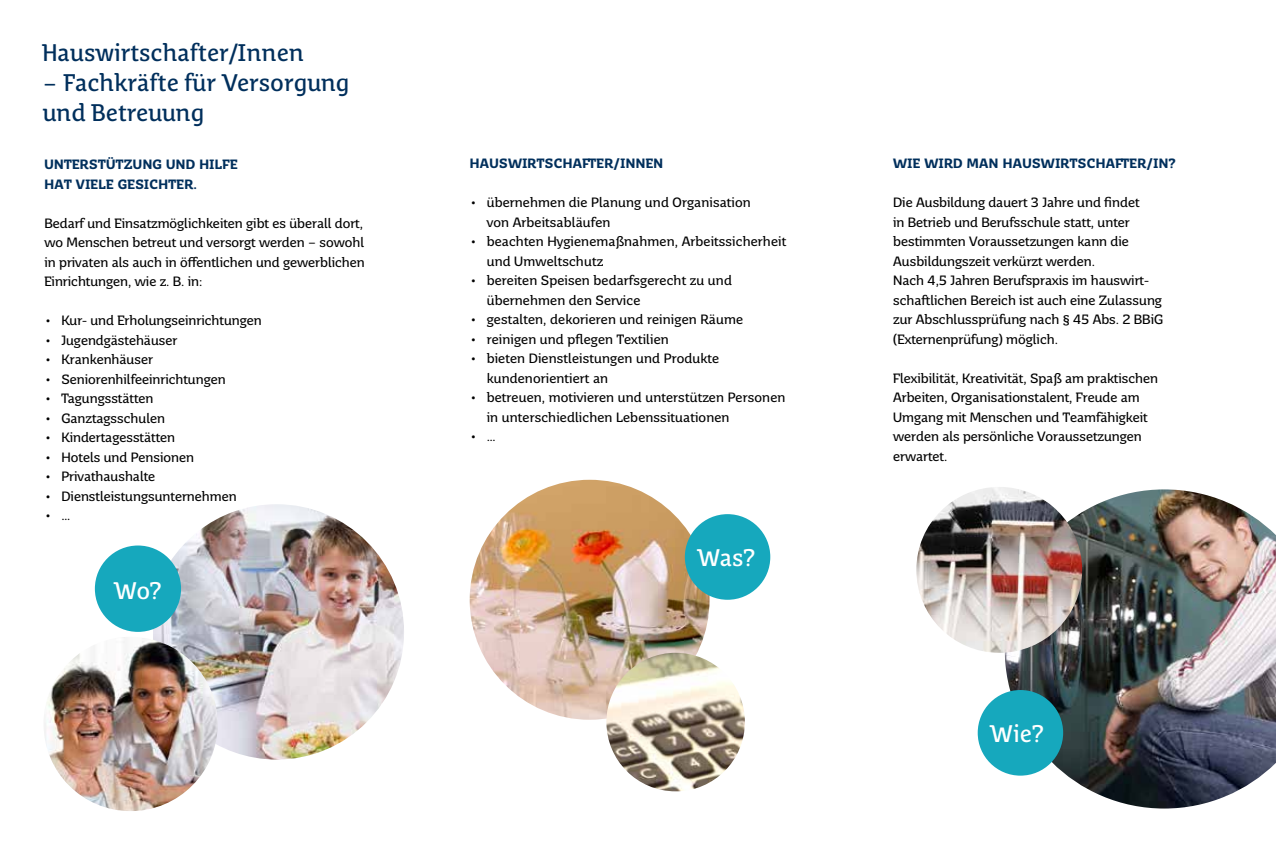
<style>
.page{position:relative;width:1276px;height:851px;background:#fff}
.page>*{position:absolute;margin:0;border:0;box-sizing:border-box;transform-origin:0 0}
.t1{font:24px/30px "Saar Pro Headline";color:#002f5c}
.t2{font:24px "Saar Pro Headline";color:#fff}
.t3{font:13.5px/19.5px "Saar Pro";color:#000}
.t4{font:700 13.5px/19.5px "Saar Pro";letter-spacing:.03em;color:#002f5c}
</style>
<div class="page">
<img style="left:153px;top:504px;width:251px;height:255px">
<img style="left:1004px;top:489px;width:272px;height:319px">
<img style="left:916px;top:487px;width:166px;height:165px;border-radius:83px">
<img style="left:470px;top:479px;width:239px;height:240px;border-radius:120px">
<div style="left:685px;top:514px;width:85px;height:85px;background:#16a8bd;border-radius:50%"></div>
<div style="left:977px;top:690px;width:86px;height:85px;background:#16a8bd;border-radius:50%"></div>
<img style="left:606px;top:652px;width:139px;height:139px;border-radius:69px">
<img style="left:44px;top:636px;width:174px;height:175px;border-radius:87px">
<div style="left:95px;top:545px;width:86px;height:86px;background:#16a8bd;border-radius:50%"></div>
<h1 class="t1" style="left:43px;top:38px;width:263px">Hauswirtschafter/Innen</h1>
<h1 class="t1" style="left:43px;top:68px;width:308px">– Fachkräfte für Versorgung und Betreuung</h1>
<p class="t4" style="left:44px;top:155px;width:195px">UNTERSTÜTZUNG UND HILFE<br>HAT VIELE GESICHTER.</p>
<p class="t3" style="left:44px;top:213px;width:322px">Bedarf und Einsatzmöglichkeiten gibt es überall dort, wo Menschen betreut und versorgt werden – sowohl in privaten als auch in öffentlichen und gewerblichen Einrichtungen, wie z. B. in:</p>
<p class="t3" style="left:44px;top:311px;width:219px">• Kur- und Erholungseinrichtungen</p>
<p class="t3" style="left:44px;top:330px;width:134px">• Jugendgästehäuser</p>
<p class="t3" style="left:44px;top:350px;width:110px">• Krankenhäuser</p>
<p class="t3" style="left:44px;top:369px;width:183px">• Seniorenhilfeeinrichtungen</p>
<p class="t3" style="left:44px;top:388px;width:111px">• Tagungsstätten</p>
<p class="t3" style="left:44px;top:408px;width:122px">• Ganztagsschulen</p>
<p class="t3" style="left:44px;top:427px;width:132px">• Kindertagesstätten</p>
<p class="t3" style="left:44px;top:447px;width:151px">• Hotels und Pensionen</p>
<p class="t3" style="left:44px;top:466px;width:112px">• Privathaushalte</p>
<p class="t3" style="left:44px;top:486px;width:194px">• Dienstleistungsunternehmen</p>
<p class="t3" style="left:44px;top:505px;width:27px">• …</p>
<h1 class="t2" style="left:114px;top:576px;width:49px">Wo?</h1>
<p class="t4" style="left:470px;top:154px;width:195px">HAUSWIRTSCHAFTER/INNEN</p>
<p class="t3" style="left:487px;top:193px;width:266px;text-indent:-17px">• übernehmen die Planung und Organisation von Arbeitsabläufen</p>
<p class="t3" style="left:487px;top:232px;width:301px;text-indent:-17px">• beachten Hygienemaßnahmen, Arbeitssicherheit und Umweltschutz</p>
<p class="t3" style="left:487px;top:271px;width:247px;text-indent:-17px">• bereiten Speisen bedarfsgerecht zu und übernehmen den Service</p>
<p class="t3" style="left:470px;top:310px;width:275px">• gestalten, dekorieren und reinigen Räume</p>
<p class="t3" style="left:470px;top:329px;width:201px">• reinigen und pflegen Textilien</p>
<p class="t3" style="left:487px;top:349px;width:234px;text-indent:-17px">• bieten Dienstleistungen und Produkte kundenorientiert an</p>
<p class="t3" style="left:487px;top:388px;width:300px;text-indent:-17px">• betreuen, motivieren und unterstützen Personen in unterschiedlichen Lebenssituationen</p>
<p class="t3" style="left:470px;top:427px;width:27px">• …</p>
<h1 class="t2" style="left:697px;top:543px;width:59px">Was?</h1>
<p class="t4" style="left:893px;top:154px;width:284px">WIE WIRD MAN HAUSWIRTSCHAFTER/IN?</p>
<p class="t3" style="left:893px;top:193px;width:271px">Die Ausbildung dauert 3 Jahre und findet<br>in Betrieb und Berufsschule statt, unter bestimmten Voraussetzungen kann die Ausbildungszeit verkürzt werden.<br>Nach 4,5 Jahren Berufspraxis im hauswirt&shy;schaftlichen Bereich ist auch eine Zulassung zur Abschlussprüfung nach § 45 Abs. 2 BBiG (Externenprüfung) möglich.</p>
<p class="t3" style="left:893px;top:368px;width:266px">Flexibilität, Kreativität, Spaß am praktischen Arbeiten, Organisationstalent, Freude am Umgang mit Menschen und Teamfähigkeit werden als persönliche Voraussetzungen erwartet.</p>
<h1 class="t2" style="left:990px;top:719px;width:55px">Wie?</h1>
</div>
